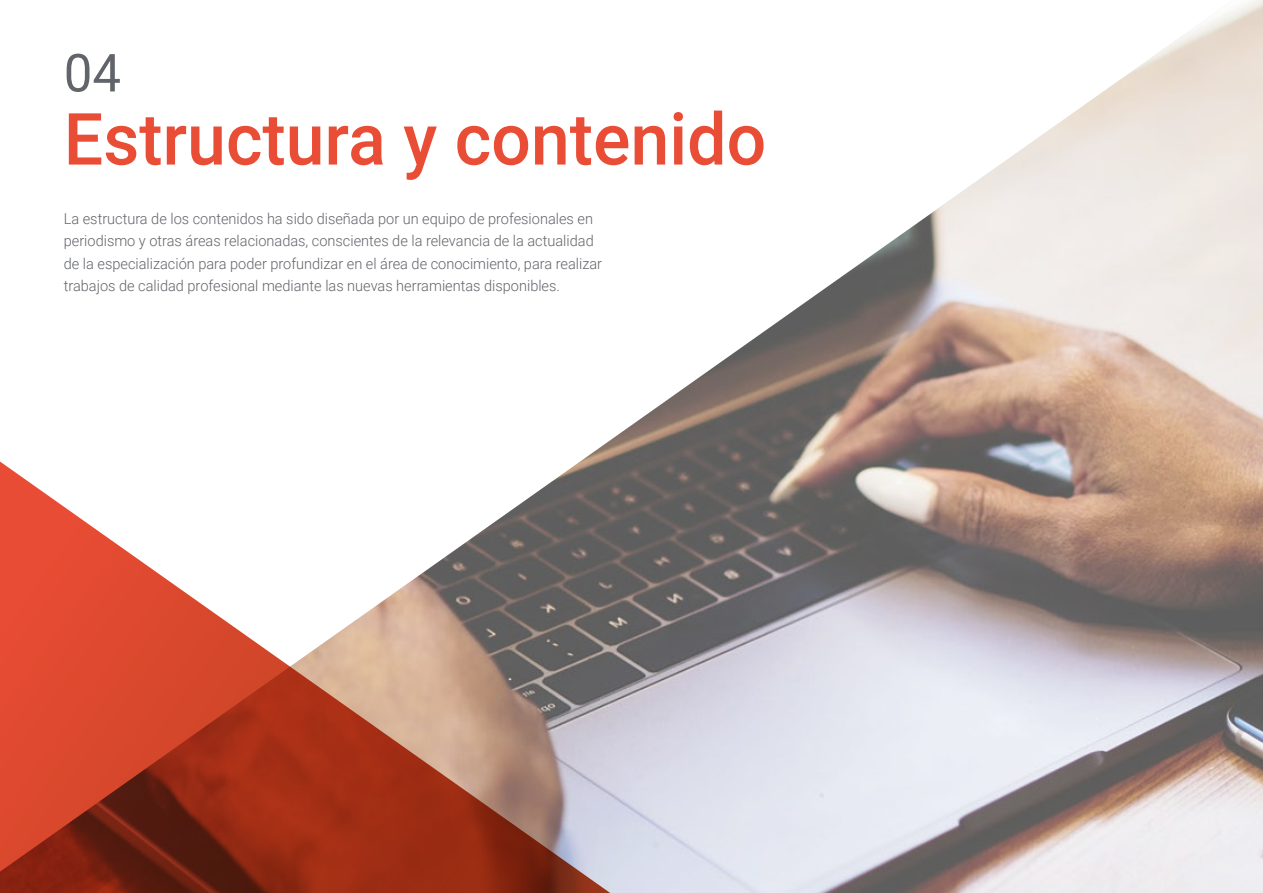
<style>
.page{position:relative;width:1263px;height:893px;background:#fff}
.page>*{position:absolute;margin:0;border:0;box-sizing:border-box;transform-origin:0 0}
.t1{font:500 72px "Roboto";color:#e94d35}
.t2{font:52.5px "Roboto";color:#61646a}
.t3{font:300 15px/22.5px "Roboto";color:#61646a}
</style>
<div class="page">
<img style="left:602px;top:0;width:661px;height:893px">
<svg style="left:0;top:446px;width:640px;height:447px"></svg>
<h2 class="t2" style="left:64px;top:36px;width:59px">04</h2>
<h1 class="t1" style="left:64px;top:89px;width:704px">Estructura y contenido</h1>
<p class="t3" style="left:64px;top:207px;width:540px">La estructura de los contenidos ha sido diseñada por un equipo de profesionales en periodismo y otras áreas relacionadas, conscientes de la relevancia de la actualidad de la especialización para poder profundizar en el área de conocimiento, para realizar trabajos de calidad profesional mediante las nuevas herramientas disponibles.</p>
</div>
